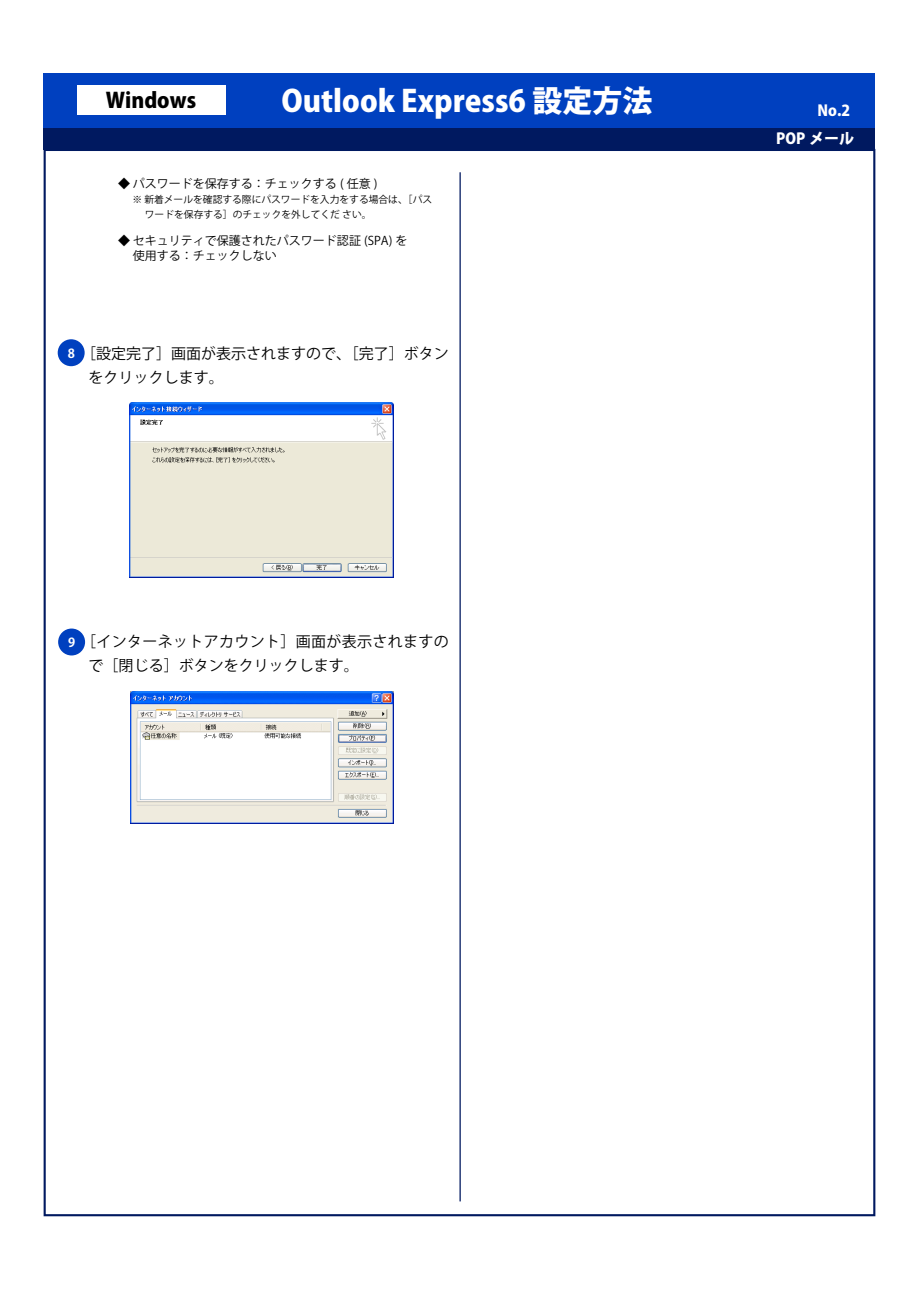
<style>
.page{position:relative;width:919px;height:1289px;background:#fff}
.page>*{position:absolute;margin:0;border:0;box-sizing:border-box;transform-origin:0 0}
.t1{font:800 30px "Koz Go Std";color:#fff}
.t2{font:800 21px "Koz Go Std";color:#000}
.t3{font:15px/24px "Koz Go Std";letter-spacing:.02em;color:#000}
.t4{font:15px/24px "Koz Go Std";color:#000}
.t5{font:800 15px "Koz Go Std";color:#fff}
.t6{font:700 12.45px "Koz Go Std";color:#fff}
.t7{font:12px "Koz Go Std";color:#000}
.t8{font:9.75px "Koz Go Std";color:#000}
.s1{font-size:12px}
</style>
<div class="page">
<div style="left:44px;top:73px;width:831px;height:63px;background:#0040bf"></div>
<div style="left:44px;top:128px;width:831px;height:21px;background:#001960"></div>
<div style="left:77px;top:85px;width:148px;height:30px;background:#fff"></div>
<hr style="left:459px;top:172px;width:1px;height:1029px;background:#001960">
<img style="left:130px;top:402px;width:263px;height:175px">
<img style="left:130px;top:691px;width:263px;height:132px">
<div style="left:58px;top:339px;width:27px;height:27px;background:#0040bf;border-radius:50%"></div>
<div style="left:58px;top:628px;width:27px;height:27px;background:#0040bf;border-radius:50%"></div>
<p class="t2" style="left:106px;top:87px;width:92px">Windows</p>
<p class="t1" style="left:281px;top:81px;width:372px">Outlook Express6 設定方法</p>
<p class="t7" style="left:118px;top:176px;width:261px">◆ パスワードを保存する：チェックする ( 任意 )</p>
<p class="t8" style="left:132px;top:193px;width:301px">※ 新着メールを確認する際にパスワードを入力をする場合は、［パス</p>
<p class="t8" style="left:118px;top:208px;width:255px"><span class="s1">　</span> 　 ワードを保存する］のチェックを外してくだ さい。</p>
<p class="t7" style="left:118px;top:233px;width:291px">◆ セキュリティで保護されたパスワード認証 (SPA) を</p>
<p class="t7" style="left:118px;top:248px;width:160px">　 使用する：チェックしない</p>
<p class="t6" style="left:68px;top:345px;width:9px">8</p>
<p class="t4" style="left:89px;top:342px;width:361px;text-indent:-8px">［設定完了］画面が表示されますので、［完了］ボタンをクリックします。</p>
<p class="t6" style="left:68px;top:635px;width:9px">9</p>
<p class="t3" style="left:89px;top:630px;width:362px;text-indent:-8px">［インターネットアカウント］画面が表示されますので［閉じる］ボタンをクリックします。</p>
<p class="t5" style="left:817px;top:101px;width:34px">No.2</p>
<p class="t5" style="left:776px;top:128px;width:79px">POP メール</p>
</div>
